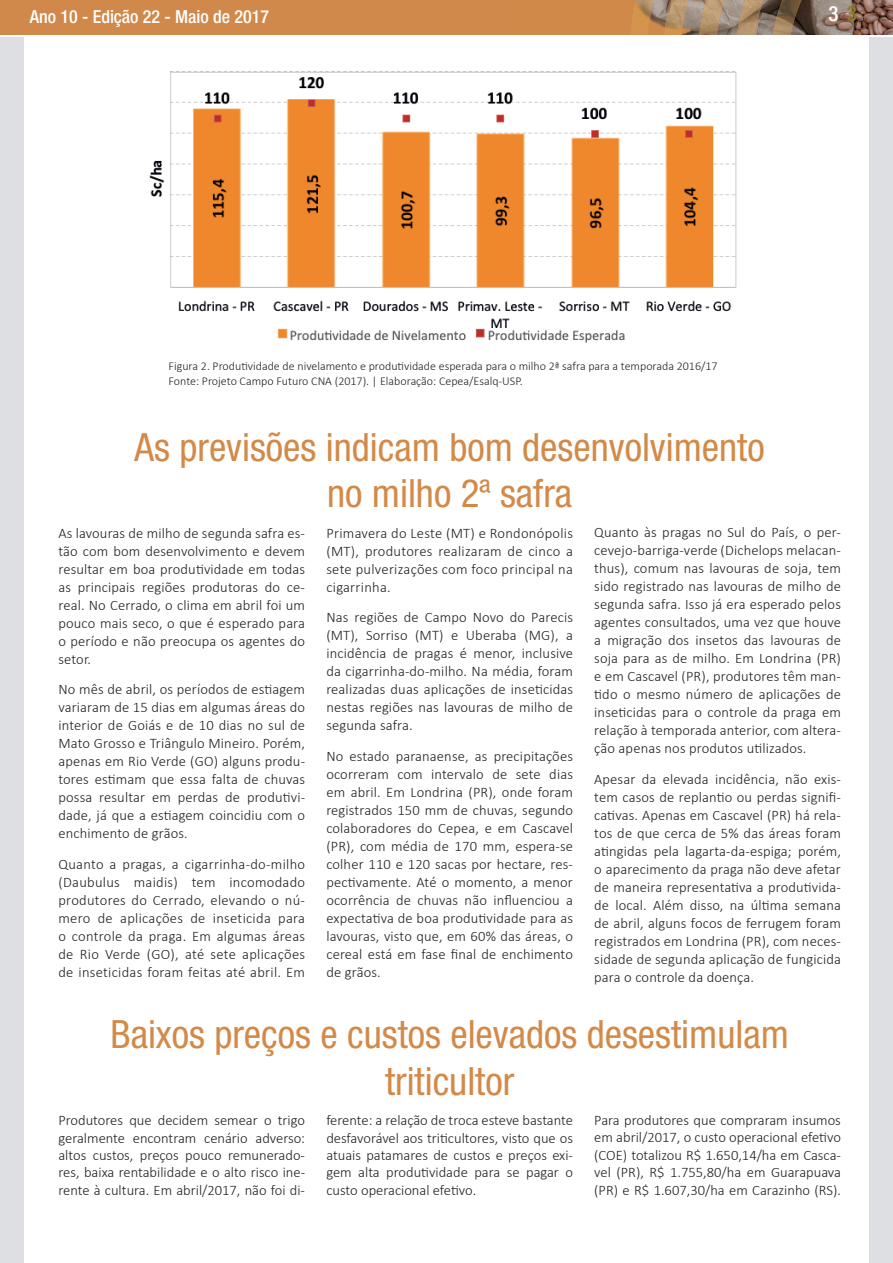
<style>
.page{position:relative;width:893px;height:1263px;background:#fff}
.page>*{position:absolute;margin:0;border:0;box-sizing:border-box;transform-origin:0 0}
.t1{font:condensed 39px/46.8px "Helvetica Neue LT Std";color:#d38948;text-align:center}
.t2{font:500 condensed 21px "Helvetica Neue LT Std";color:#fff}
.t3{font:500 condensed 18px "Helvetica Neue LT Std";color:#fff}
.t4{font:300 14.55px/18px "Calibri";letter-spacing:.01em;color:#231f20;text-align:justify}
.t5{font:300 12px/14.4px "Calibri";color:#231f20}
.s1{color:#8f7f1c}
</style>
<div class="page">
<div style="left:0;top:13px;width:893px;height:1250px;background:#dedfe2"></div>
<div style="left:24px;top:13px;width:845px;height:1250px;background:#fff"></div>
<div style="left:0;top:0;width:861px;height:37px;background:#d0894a"></div>
<img style="left:653px;top:0;width:240px;height:35px">
<img style="left:772px;top:0;width:29px;height:35px">
<img style="left:737px;top:0;width:26px;height:35px">
<img style="left:699px;top:0;width:25px;height:35px">
<img style="left:664px;top:0;width:24px;height:35px">
<img style="left:631px;top:0;width:22px;height:35px">
<hr style="left:0;top:35px;width:893px;height:2px;background:#fff">
<img style="left:149px;top:71px;width:588px;height:272px">
<p class="t3" style="left:30px;top:6px;width:241px">Ano 10 - Edição 22 - Maio de 2017</p>
<h2 class="t2" style="left:828px;top:1px;width:30px">3 <span class="s1">3</span></h2>
<p class="t5" style="left:169px;top:359px;width:550px">Figura 2. Produtividade de nivelamento e produtividade esperada para o milho 2ª safra para a temporada 2016/17<br>Fonte: Projeto Campo Futuro CNA (2017). | Elaboração: Cepea/Esalq-USP.</p>
<h1 class="t1" style="left:135px;top:423px;width:632px">As previsões indicam bom desenvolvimento no milho 2ª safra</h1>
<p class="t4" style="left:58px;top:523px;width:248px">As lavouras de milho de segunda safra es&shy;tão com bom desenvolvimento e devem resultar em boa produtividade em todas as principais regiões produtoras do ce&shy;real. No Cerrado, o clima em abril foi um pouco mais seco, o que é esperado para o período e não preocupa os agentes do setor.</p>
<p class="t4" style="left:58px;top:680px;width:248px">No mês de abril, os períodos de estiagem variaram de 15 dias em algumas áreas do interior de Goiás e de 10 dias no sul de Mato Grosso e Triângulo Mineiro. Porém, apenas em Rio Verde (GO) alguns produ&shy;tores estimam que essa falta de chuvas possa resultar em perdas de produtivi&shy;dade, já que a estiagem coincidiu com o enchimento de grãos.</p>
<p class="t4" style="left:58px;top:854px;width:248px">Quanto a pragas, a cigarrinha-do-milho (Daubulus maidis) tem incomodado produtores do Cerrado, elevando o nú&shy;mero de aplicações de inseticida para o controle da praga. Em algumas áreas de Rio Verde (GO), até sete aplicações de inseticidas foram feitas até abril. Em</p>
<p class="t4" style="left:326px;top:523px;width:248px">Primavera do Leste (MT) e Rondonópolis (MT), produtores realizaram de cinco a sete pulverizações com foco principal na cigarrinha.</p>
<p class="t4" style="left:326px;top:608px;width:248px">Nas regiões de Campo Novo do Parecis (MT), Sorriso (MT) e Uberaba (MG), a incidência de pragas é menor, inclusive da cigarrinha-do-milho. Na média, foram realizadas duas aplicações de inseticidas nestas regiões nas lavouras de milho de segunda safra.</p>
<p class="t4" style="left:326px;top:746px;width:248px">No estado paranaense, as precipitações ocorreram com intervalo de sete dias em abril. Em Londrina (PR), onde foram registrados 150 mm de chuvas, segundo colaboradores do Cepea, e em Cascavel (PR), com média de 170 mm, espera-se colher 110 e 120 sacas por hectare, res&shy;pectivamente. Até o momento, a menor ocorrência de chuvas não influenciou a expectativa de boa produtividade para as lavouras, visto que, em 60% das áreas, o cereal está em fase final de enchimento de grãos.</p>
<p class="t4" style="left:594px;top:523px;width:248px">Quanto às pragas no Sul do País, o per&shy;cevejo-barriga-verde (Dichelops melacan&shy;thus), comum nas lavouras de soja, tem sido registrado nas lavouras de milho de segunda safra. Isso já era esperado pelos agentes consultados, uma vez que houve a migração dos insetos das lavouras de soja para as de milho. Em Londrina (PR) e em Cascavel (PR), produtores têm man&shy;tido o mesmo número de aplicações de inseticidas para o controle da praga em relação à temporada anterior, com altera&shy;ção apenas nos produtos utilizados.</p>
<p class="t4" style="left:594px;top:770px;width:248px">Apesar da elevada incidência, não exis&shy;tem casos de replantio ou perdas signifi&shy;cativas. Apenas em Cascavel (PR) há rela&shy;tos de que cerca de 5% das áreas foram atingidas pela lagarta-da-espiga; porém, o aparecimento da praga não deve afetar de maneira representativa a produtivida&shy;de local. Além disso, na última semana de abril, alguns focos de ferrugem foram registrados em Londrina (PR), com neces&shy;sidade de segunda aplicação de fungicida para o controle da doença.</p>
<h1 class="t1" style="left:110px;top:1011px;width:680px">Baixos preços e custos elevados desestimulam triticultor</h1>
<p class="t4" style="left:58px;top:1111px;width:248px;line-height:17.4px">Produtores que decidem semear o trigo geralmente encontram cenário adverso: altos custos, preços pouco remunerado&shy;res, baixa rentabilidade e o alto risco ine&shy;rente à cultura. Em abril/2017, não foi di-</p>
<p class="t4" style="left:326px;top:1111px;width:248px;line-height:17.4px">ferente: a relação de troca esteve bastante desfavorável aos triticultores, visto que os atuais patamares de custos e preços exi&shy;gem alta produtividade para se pagar o custo operacional efetivo.</p>
<p class="t4" style="left:594px;top:1111px;width:248px;line-height:17.4px">Para produtores que compraram insumos em abril/2017, o custo operacional efetivo (COE) totalizou R$ 1.650,14/ha em Casca&shy;vel (PR), R$ 1.755,80/ha em Guarapuava (PR) e R$ 1.607,30/ha em Carazinho (RS).</p>
</div>
